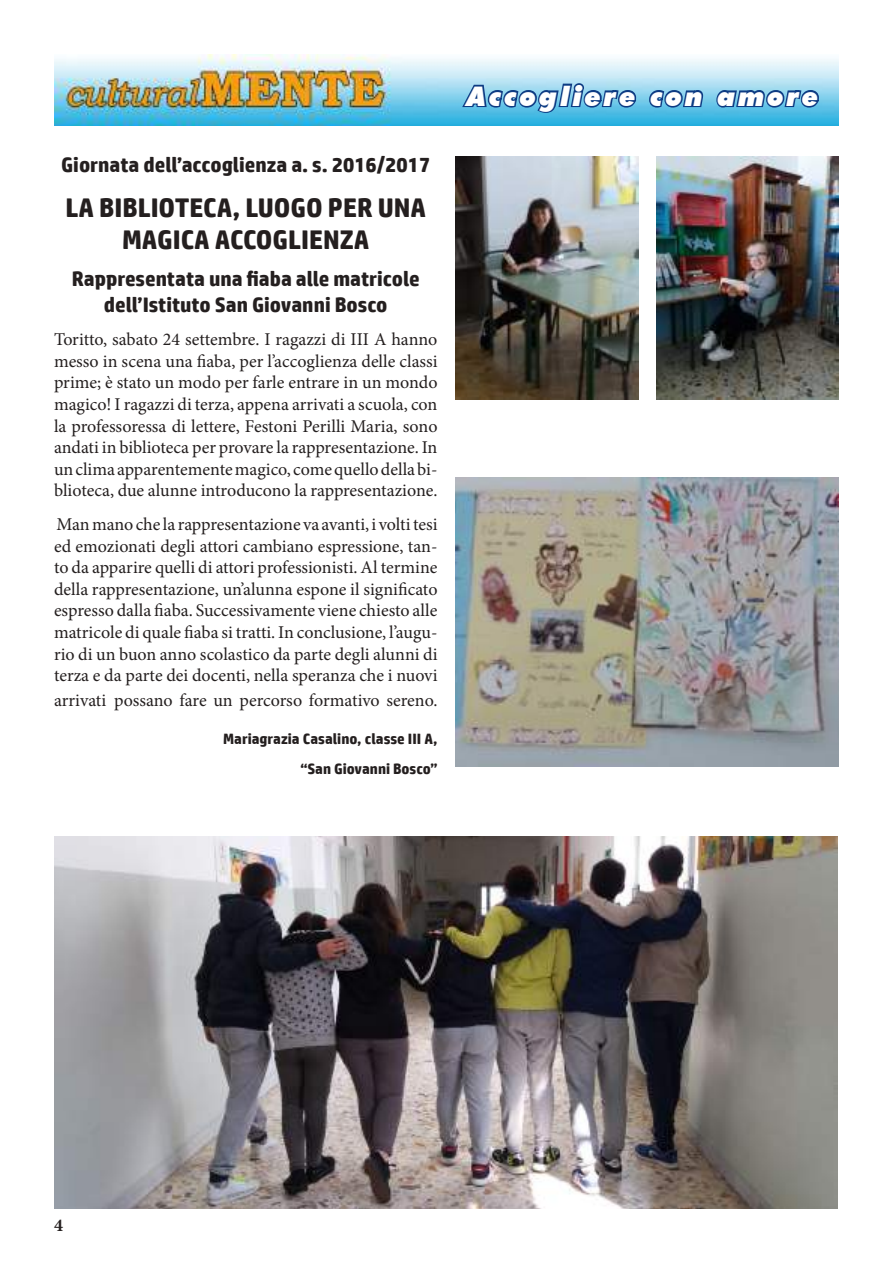
<style>
.page{position:relative;width:893px;height:1263px;background:#fff}
.page>*{position:absolute;margin:0;border:0;box-sizing:border-box;transform-origin:0 0}
.t1{font:700 27px/32.4px "HP Simplified";color:#241f1f;text-align:center}
.t2{font:italic 900 27px "Futura BT";letter-spacing:.1em;color:#fff}
.t3{font:700 21px/25.2px "HP Simplified";color:#241f1f;text-align:center}
.t4{font:18px/21.6px "Minion Pro";color:#241f1f;text-align:justify}
.t5{font:700 18px "Minion Pro";color:#241f1f}
.t6{font:700 15px/30px "HP Simplified";color:#241f1f;text-align:right}
</style>
<div class="page">
<img style="left:54px;top:54px;width:785px;height:71px">
<svg style="left:460px;top:54px;width:178px;height:61px;background:#95c4df"></svg>
<svg style="left:647px;top:88px;width:58px;height:22px"></svg>
<svg style="left:714px;top:68px;width:107px;height:44px;background:#81b7d7"></svg>
<img style="left:54px;top:836px;width:784px;height:373px">
<img style="left:455px;top:478px;width:384px;height:288px">
<img style="left:456px;top:156px;width:182px;height:244px">
<img style="left:656px;top:156px;width:183px;height:244px">
<p class="t3" style="left:61px;top:152px;width:371px">Giornata dell’accoglienza a. s. 2016/2017</p>
<h1 class="t1" style="left:65px;top:191px;width:362px">LA BIBLIOTECA, LUOGO PER UNA<br>MAGICA ACCOGLIENZA</h1>
<p class="t3" style="left:72px;top:266px;width:349px">Rappresentata una fiaba alle matricole dell’Istituto San Giovanni Bosco</p>
<p class="t4" style="left:54px;top:329px;width:385px">Toritto, sabato 24 settembre. I ragazzi di III A hanno messo in scena una fiaba, per l’accoglienza delle classi prime; è stato un modo per farle entrare in un mondo magico! I ragazzi di terza, appena arrivati a scuola, con la professoressa di lettere, Festoni Perilli Maria, sono andati in biblioteca per provare la rappresentazione. In un clima apparentemente magico, come quello della bi&shy;blioteca, due alunne introducono la rappresentazione.</p>
<p class="t4" style="left:54px;top:513px;width:385px">Man mano che la rappresentazione va avanti, i volti tesi ed emozionati degli attori cambiano espressione, tan&shy;to da apparire quelli di attori professionisti. Al termine della rappresentazione, un’alunna espone il significato espresso dalla fiaba. Successivamente viene chiesto alle matricole di quale fiaba si tratti. In conclusione, l’augu&shy;rio di un buon anno scolastico da parte degli alunni di terza e da parte dei docenti, nella speranza che i nuovi</p>
<p class="t4" style="left:54px;top:690px;width:385px">arrivati possano fare un percorso formativo sereno.</p>
<p class="t6" style="left:223px;top:723px;width:216px">Mariagrazia Casalino, classe III A, “San Giovanni Bosco”</p>
<h1 class="t2" style="left:467px;top:80px;width:353px">Accogliere con amore</h1>
<p class="t5" style="left:54px;top:1213px;width:10px">4</p>
</div>
